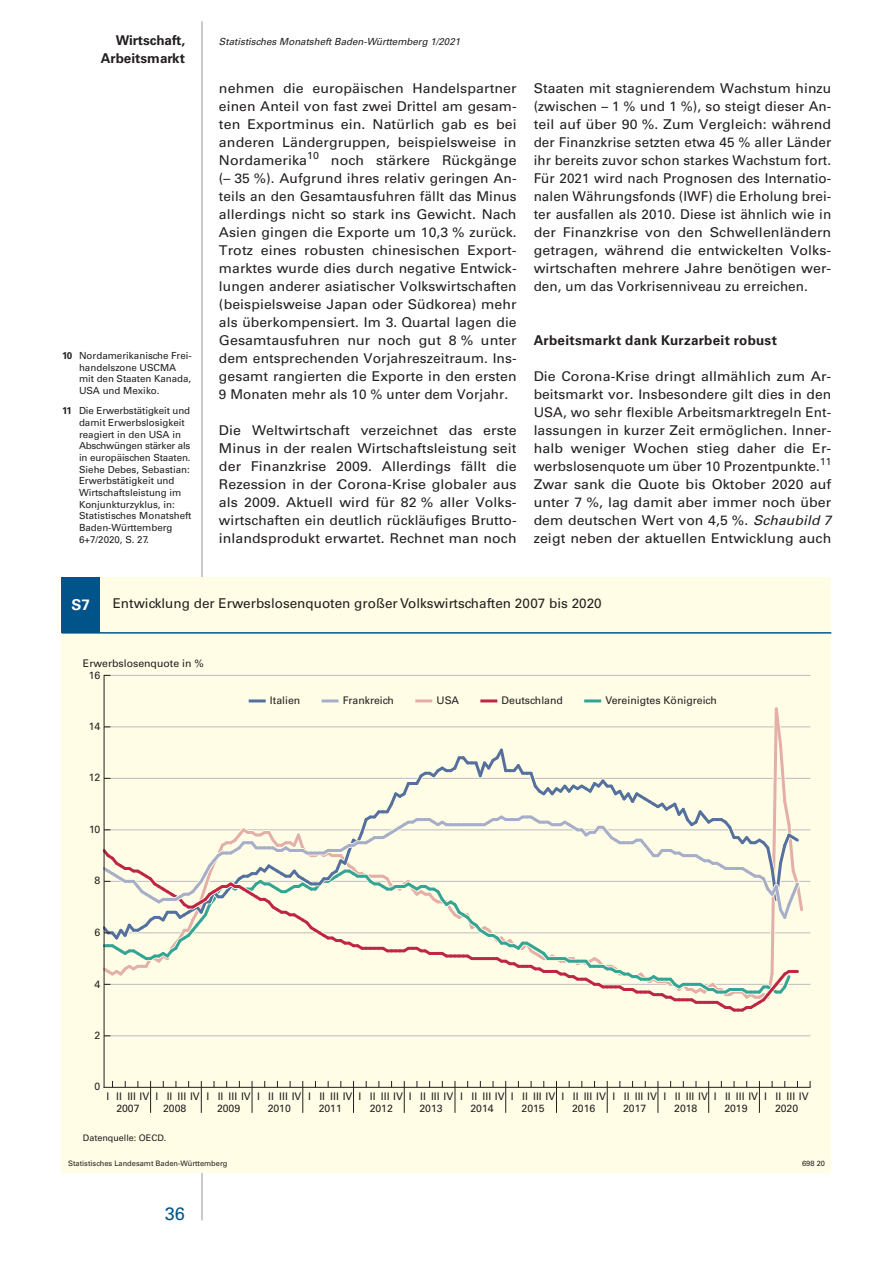
<style>
.page{position:relative;width:893px;height:1263px;background:#fff}
.page>*{position:absolute;margin:0;border:0;box-sizing:border-box;transform-origin:0 0}
.t1{font:18px "Univers";color:#01548a}
.t2{font:700 15px "Univers";color:#fff}
.t3{font:13.5px/18px "Univers";letter-spacing:.005em;color:#231f20;text-align:justify;scale:1.05 1}
.t4{font:13.5px/18px "Univers";letter-spacing:.005em;color:#231f20;text-align:justify}
.t5{font:700 13.5px "Univers";letter-spacing:.015em;color:#231f20}
.t6{font:10.5px/12.6px "Univers";color:#231f20;text-align:center}
.t7{font:9.75px/11.7px "Univers";color:#231f20}
.t8{font:italic 9.75px "Univers";color:#231f20}
.t9{font:9px "Univers";color:#231f20}
.t10{font:7.5px "Univers";color:#231f20}
.s1{font-weight:700}
.s2{font-style:italic}
</style>
<div class="page">
<hr style="left:202px;top:21px;width:1px;height:1199px;background:#939598">
<div style="left:62px;top:578px;width:769px;height:595px;background:#fffde5"></div>
<div style="left:62px;top:578px;width:38px;height:55px;background:#01548a"></div>
<hr style="left:104px;top:1035px;width:706px;height:1px;background:#bcbdc0">
<hr style="left:104px;top:932px;width:706px;height:1px;background:#bcbdc0">
<hr style="left:104px;top:881px;width:706px;height:1px;background:#bcbdc0">
<hr style="left:104px;top:830px;width:706px;height:1px;background:#bcbdc0">
<hr style="left:104px;top:778px;width:706px;height:1px;background:#bcbdc0">
<hr style="left:104px;top:727px;width:706px;height:1px;background:#bcbdc0">
<hr style="left:104px;top:675px;width:706px;height:1px;background:#bcbdc0">
<hr style="left:104px;top:984px;width:706px;height:1px;background:#bcbdc0">
<hr style="left:104px;top:675px;width:1px;height:412px;background:#231f20">
<hr style="left:104px;top:1087px;width:706px;height:1px;background:#231f20">
<hr style="left:150px;top:1081px;width:1px;height:32px;background:#231f20">
<hr style="left:201px;top:1081px;width:1px;height:32px;background:#231f20">
<hr style="left:252px;top:1081px;width:1px;height:32px;background:#231f20">
<hr style="left:302px;top:1081px;width:1px;height:32px;background:#231f20">
<hr style="left:353px;top:1081px;width:1px;height:32px;background:#231f20">
<hr style="left:404px;top:1081px;width:1px;height:32px;background:#231f20">
<hr style="left:455px;top:1081px;width:1px;height:32px;background:#231f20">
<hr style="left:505px;top:1081px;width:1px;height:32px;background:#231f20">
<hr style="left:556px;top:1081px;width:1px;height:32px;background:#231f20">
<hr style="left:607px;top:1081px;width:1px;height:32px;background:#231f20">
<hr style="left:657px;top:1081px;width:1px;height:32px;background:#231f20">
<hr style="left:708px;top:1081px;width:1px;height:32px;background:#231f20">
<hr style="left:759px;top:1081px;width:1px;height:32px;background:#231f20">
<svg style="left:104px;top:704px;width:703px;height:312px"></svg>
<hr style="left:62px;top:632px;width:769px;height:2px;background:#01548a">
<hr style="left:415px;top:699px;width:17px;height:3px;background:#e4afa8">
<hr style="left:584px;top:699px;width:17px;height:3px;background:#34a495">
<hr style="left:249px;top:699px;width:17px;height:3px;background:#54709e">
<hr style="left:480px;top:699px;width:17px;height:3px;background:#bf2645">
<hr style="left:322px;top:699px;width:17px;height:3px;background:#a6aec9">
<p class="t5" style="left:116px;top:32px;width:71px">Wirtschaft,</p>
<p class="t8" style="left:219px;top:35px;width:243px">Statistisches Monatsheft Baden-Württemberg 1/2021</p>
<p class="t5" style="left:101px;top:50px;width:86px">Arbeitsmarkt</p>
<p class="t7" style="left:79px;top:350px;width:114px;text-indent:-17px"><span class="s1">10</span> Nordamerikanische Frei&shy;handelszone USCMA mit den Staaten Kanada,<br>USA und Mexiko.</p>
<p class="t7" style="left:79px;top:405px;width:114px;text-indent:-17px"><span class="s1">11</span> Die Erwerbstätigkeit und damit Erwerbslosigkeit reagiert in den USA in<br>Abschwüngen stärker als in europäischen Staaten.<br>Siehe Debes, Sebastian:<br>Erwerbstätigkeit und<br>Wirtschaftsleistung im<br>Konjunkturzyklus, in:<br>Statistisches Monatsheft<br>Baden-Württemberg<br>6+7/2020, S. 27.</p>
<p class="t3" style="left:219px;top:79px;width:285px">nehmen die europäischen Handelspartner einen Anteil von fast zwei Drittel am gesam&shy;ten Exportminus ein. Natürlich gab es bei anderen Ländergruppen, beispielsweise in Nordamerika<sup>10</sup> noch stärkere Rückgänge (– 35 %). Aufgrund ihres relativ geringen An&shy;teils an den Gesamtausfuhren fällt das Minus allerdings nicht so stark ins Gewicht. Nach Asien gingen die Exporte um 10,3 % zurück.<br>Trotz eines robusten chinesischen Export&shy;marktes wurde dies durch negative Entwick&shy;lungen anderer asiatischer Volkswirtschaften (beispielsweise Japan oder Südkorea) mehr als überkompensiert. Im 3. Quartal lagen die Gesamtausfuhren nur noch gut 8 % unter dem entsprechenden Vorjahreszeitraum. Ins&shy;gesamt rangierten die Exporte in den ersten 9 Monaten mehr als 10 % unter dem Vorjahr.</p>
<p class="t3" style="left:219px;top:421px;width:285px">Die Weltwirtschaft verzeichnet das erste Minus in der realen Wirtschaftsleistung seit der Finanzkrise 2009. Allerdings fällt die Rezession in der Corona-Krise globaler aus als 2009. Aktuell wird für 82 % aller Volks&shy;wirtschaften ein deutlich rückläufiges Brutto&shy;inlandsprodukt erwartet. Rechnet man noch</p>
<p class="t4" style="left:534px;top:79px;width:299px">Staaten mit stagnierendem Wachstum hinzu (zwischen – 1 % und 1 %), so steigt dieser An&shy;teil auf über 90 %. Zum Vergleich: während der Finanzkrise setzten etwa 45 % aller Länder ihr bereits zuvor schon starkes Wachstum fort.<br>Für 2021 wird nach Prognosen des Internatio&shy;nalen Währungsfonds (IWF) die Erholung brei&shy;ter ausfallen als 2010. Diese ist ähnlich wie in der Finanzkrise von den Schwellenländern getragen, während die entwickelten Volks&shy;wirtschaften mehrere Jahre benötigen wer&shy;den, um das Vorkrisenniveau zu erreichen.</p>
<p class="t5" style="left:534px;top:332px;width:245px">Arbeitsmarkt dank Kurzarbeit robust</p>
<p class="t3" style="left:534px;top:367px;width:285px">Die Corona-Krise dringt allmählich zum Ar&shy;beitsmarkt vor. Insbesondere gilt dies in den USA, wo sehr flexible Arbeitsmarktregeln Ent&shy;lassungen in kurzer Zeit ermöglichen. Inner&shy;halb weniger Wochen stieg daher die Er&shy;werbslosenquote um über 10 Prozentpunkte.<sup>11<br></sup>Zwar sank die Quote bis Oktober 2020 auf unter 7 %, lag damit aber immer noch über dem deutschen Wert von 4,5 %. <span class="s2">Schaubild 7 </span>zeigt neben der aktuellen Entwicklung auch</p>
<p class="t2" style="left:72px;top:596px;width:20px">S7</p>
<p class="t4" style="left:113px;top:594px;width:490px">Entwicklung der Erwerbslosenquoten großer Volkswirtschaften 2007 bis 2020</p>
<p class="t6" style="left:83px;top:657px;width:122px">Erwerbslosenquote in %</p>
<p class="t6" style="left:89px;top:669px;width:13px">16</p>
<p class="t6" style="left:89px;top:720px;width:13px">14</p>
<p class="t6" style="left:89px;top:771px;width:13px">12</p>
<p class="t6" style="left:89px;top:823px;width:13px">10</p>
<p class="t6" style="left:94px;top:874px;width:7px">8</p>
<p class="t6" style="left:94px;top:926px;width:7px">6</p>
<p class="t6" style="left:94px;top:977px;width:7px">4</p>
<p class="t6" style="left:94px;top:1029px;width:7px">2</p>
<p class="t6" style="left:270px;top:694px;width:32px">Italien</p>
<p class="t6" style="left:343px;top:694px;width:53px">Frankreich</p>
<p class="t6" style="left:437px;top:694px;width:24px">USA</p>
<p class="t6" style="left:502px;top:694px;width:63px">Deutschland</p>
<p class="t6" style="left:605px;top:694px;width:113px">Vereinigtes Königreich</p>
<p class="t6" style="left:94px;top:1080px;width:7px">0</p>
<p class="t6" style="left:359px;top:1090px;width:46px">I II III IV<br>2012</p>
<p class="t6" style="left:409px;top:1090px;width:46px">I II III IV<br>2013</p>
<p class="t6" style="left:511px;top:1090px;width:46px">I II III IV<br>2015</p>
<p class="t6" style="left:561px;top:1090px;width:46px">I II III IV<br>2016</p>
<p class="t6" style="left:612px;top:1090px;width:46px">I II III IV<br>2017</p>
<p class="t6" style="left:663px;top:1090px;width:46px">I II III IV<br>2018</p>
<p class="t6" style="left:714px;top:1090px;width:46px">I II III IV<br>2019</p>
<p class="t6" style="left:764px;top:1090px;width:46px">I II III IV<br>2020</p>
<p class="t6" style="left:460px;top:1090px;width:46px">I II III IV<br>2014</p>
<p class="t6" style="left:106px;top:1090px;width:248px">I II III IV I II III IV I II III IV I II III IV I II III IV</p>
<p class="t6" style="left:116px;top:1102px;width:25px">2007</p>
<p class="t6" style="left:163px;top:1102px;width:25px">2008</p>
<p class="t6" style="left:217px;top:1102px;width:25px">2009</p>
<p class="t6" style="left:268px;top:1102px;width:25px">2010</p>
<p class="t6" style="left:319px;top:1102px;width:25px">2011</p>
<p class="t9" style="left:83px;top:1133px;width:85px">Datenquelle: OECD.</p>
<p class="t10" style="left:68px;top:1159px;width:161px">Statistisches Landesamt Baden-Württemberg</p>
<p class="t10" style="left:802px;top:1159px;width:24px">698 20</p>
<h1 class="t1" style="left:165px;top:1203px;width:22px">36</h1>
</div>
